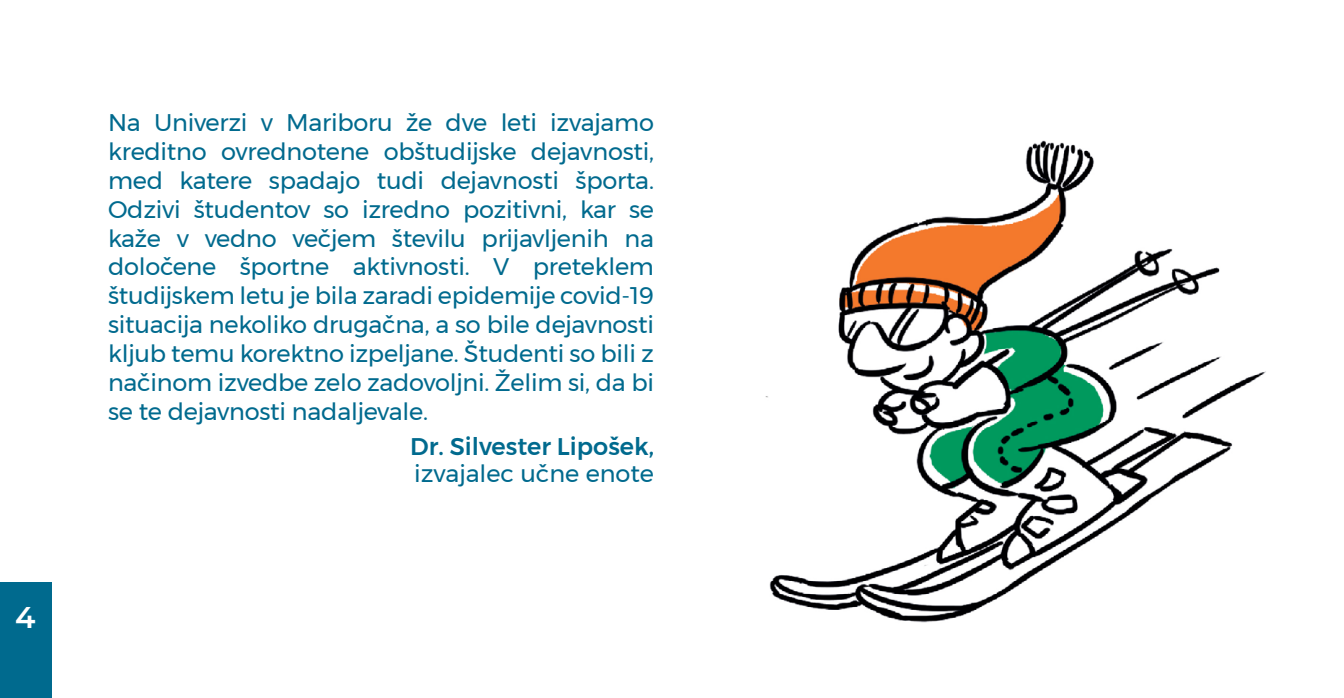
<style>
.page{position:relative;width:1344px;height:698px;background:#fff}
.page>*{position:absolute;margin:0;border:0;box-sizing:border-box;transform-origin:0 0}
.t1{font:600 30px "Montserrat";color:#fff}
.t2{font:24px/28.8px "Montserrat";letter-spacing:-.01em;color:#006a8e;text-align:justify}
.t3{font:500 24px "Montserrat";color:#006a8e}
</style>
<div class="page">
<div style="left:0;top:582px;width:51px;height:115px;background:#006a8e"></div>
<img style="left:765px;top:140px;width:501px;height:483px">
<p class="t1" style="left:15px;top:596px;width:22px">4</p>
<p class="t2" style="left:108px;top:108px;width:547px">Na Univerzi v Mariboru že dve leti izvajamo kreditno ovrednotene obštudijske dejavnosti, med katere spadajo tudi dejavnosti športa.<br>Odzivi študentov so izredno pozitivni, kar se kaže v vedno večjem številu prijavljenih na določene športne aktivnosti. V preteklem študijskem letu je bila zaradi epidemije covid-19 situacija nekoliko drugačna, a so bile dejavnosti kljub temu korektno izpeljane. Študenti so bili z načinom izvedbe zelo zadovoljni. Želim si, da bi se te dejavnosti nadaljevale.</p>
<p class="t3" style="left:410px;top:427px;width:245px">Dr. Silvester Lipošek,</p>
<p class="t2" style="left:414px;top:459px;width:241px">izvajalec učne enote</p>
</div>
